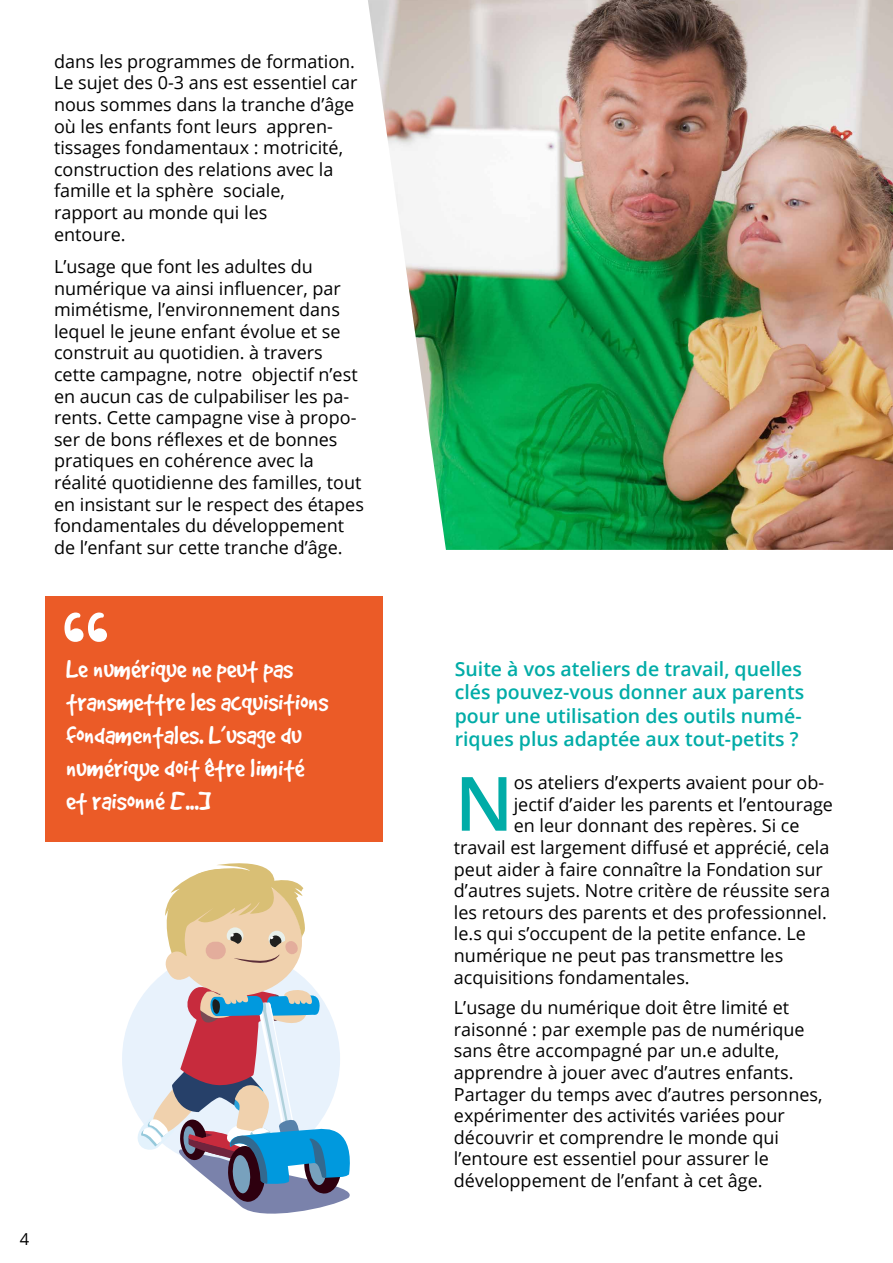
<style>
.page{position:relative;width:893px;height:1263px;background:#fff}
.page>*{position:absolute;margin:0;border:0;box-sizing:border-box;transform-origin:0 0}
.t1{font:600 75px "Open Sans";color:#00aca7}
.t2{font:28.5px/33px "Good Dog";color:#fff}
.t3{font:600 19.5px/23.4px "Open Sans";color:#00aca7}
.t4{font:18px/21.6px "Open Sans";color:#000}
.t5{font:16.5px "Open Sans";color:#000}
</style>
<div class="page">
<img style="left:368px;top:0;width:525px;height:550px">
<div style="left:122px;top:950px;width:218px;height:218px;background:#e8f2fc;border-radius:50%"></div>
<svg style="left:138px;top:863px;width:212px;height:351px"></svg>
<div style="left:45px;top:596px;width:337px;height:245px;background:#eb5b27"></div>
<svg style="left:64px;top:612px;width:43px;height:30px"></svg>
<p class="t4" style="left:54px;top:50px;width:305px">dans les programmes de formation.<br>Le sujet des 0-3 ans est essentiel car nous sommes dans la tranche d’âge où les enfants font leurs appren&shy;tissages fondamentaux : motricité, construction des relations avec la famille et la sphère sociale,<br>rapport au monde qui les<br>entoure.</p>
<p class="t4" style="left:54px;top:255px;width:311px">L’usage que font les adultes du numérique va ainsi influencer, par mimétisme, l’environnement dans lequel le jeune enfant évolue et se construit au quotidien. à travers cette campagne, notre objectif n’est en aucun cas de culpabiliser les pa&shy;rents. Cette campagne vise à propo&shy;ser de bons réflexes et de bonnes pratiques en cohérence avec la réalité quotidienne des familles, tout en insistant sur le respect des étapes fondamentales du développement de l’enfant sur cette tranche d’âge.</p>
<h2 class="t2" style="left:66px;top:652px;width:264px">Le numérique ne peut pas transmettre les acquisitions fondamentales. L’usage du numérique doit être limité et raisonné [...]</h2>
<p class="t5" style="left:20px;top:1227px;width:11px">4</p>
<p class="t3" style="left:455px;top:656px;width:351px">Suite à vos ateliers de travail, quelles clés pouvez-vous donner aux parents pour une utilisation des outils numé&shy;riques plus adaptée aux tout-petits ?</p>
<p class="t4" style="left:514px;top:771px;width:312px">os ateliers d’experts avaient pour ob-</p>
<p class="t4" style="left:514px;top:793px;width:321px">jectif d’aider les parents et l’entourage</p>
<p class="t4" style="left:514px;top:815px;width:287px">en leur donnant des repères. Si ce</p>
<p class="t4" style="left:454px;top:836px;width:377px">travail est largement diffusé et apprécié, cela</p>
<p class="t4" style="left:454px;top:858px;width:370px">peut aider à faire connaître la Fondation sur</p>
<p class="t4" style="left:454px;top:879px;width:378px">d’autres sujets. Notre critère de réussite sera</p>
<p class="t4" style="left:454px;top:901px;width:374px">les retours des parents et des professionnel.</p>
<p class="t4" style="left:454px;top:923px;width:354px">le.s qui s’occupent de la petite enfance. Le</p>
<p class="t4" style="left:454px;top:944px;width:331px">numérique ne peut pas transmettre les</p>
<p class="t4" style="left:454px;top:966px;width:237px">acquisitions fondamentales.</p>
<p class="t4" style="left:454px;top:996px;width:370px">L’usage du numérique doit être limité et raisonné : par exemple pas de numérique sans être accompagné par un.e adulte, apprendre à jouer avec d’autres enfants.<br>Partager du temps avec d’autres personnes, expérimenter des activités variées pour découvrir et comprendre le monde qui l’entoure est essentiel pour assurer le développement de l’enfant à cet âge.</p>
<h1 class="t1" style="left:455px;top:752px;width:60px">N</h1>
</div>
